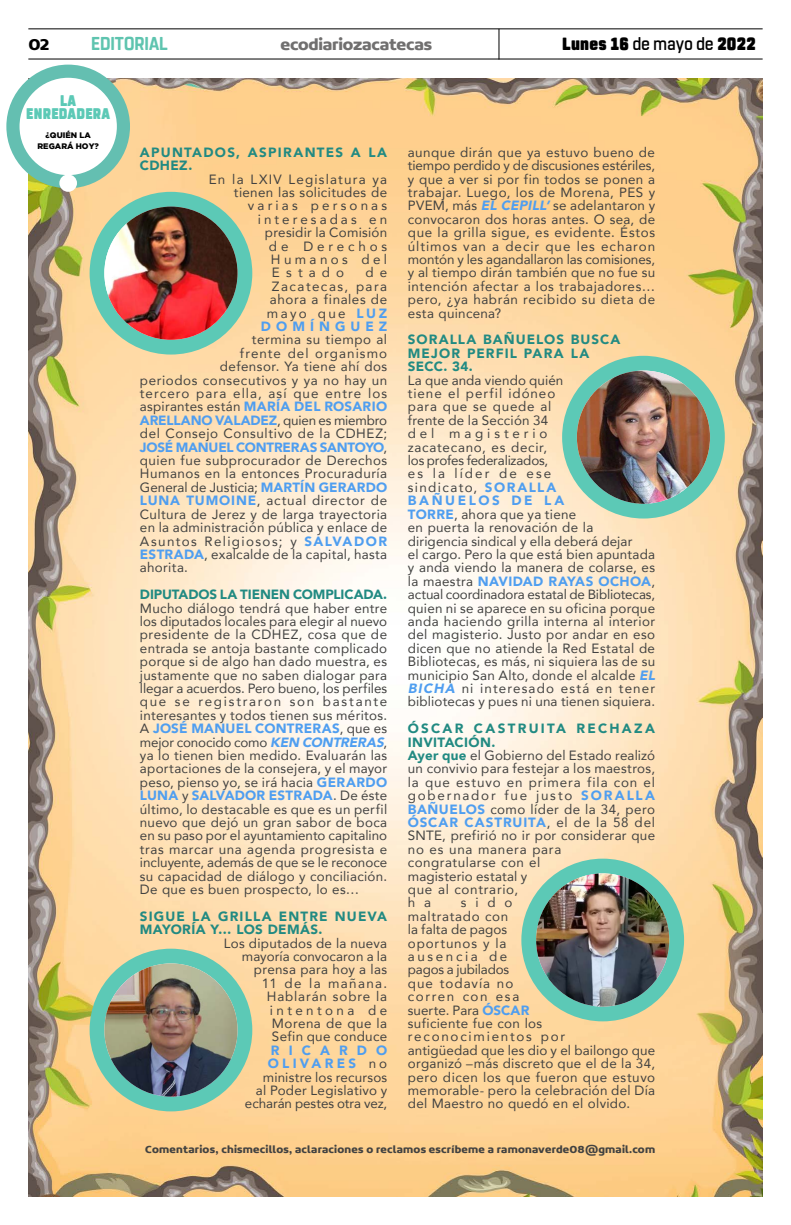
<style>
.page{position:relative;width:791px;height:1225px;background:#fff}
.page>*{position:absolute;margin:0;border:0;box-sizing:border-box;transform-origin:0 0}
.t1{font:700 18.6px "Rohn Rounded";color:#5ec4af;scale:.91 1}
.t2{font:900 17.6px "Rohn Rounded";letter-spacing:.02em;color:#000;scale:.91 1}
.t3{font:700 16.9px "Concord";letter-spacing:-.01em;color:#706f6f}
.t4{font:700 16.9px "Concord";color:#000}
.t5{font:900 15.4px/13px "Rohn Rounded";letter-spacing:.02em;color:#5cc9b6;text-align:center;scale:.87 1}
.t6{font:13.4px/13.4px "Avenir";letter-spacing:.025em;color:#424241}
.t7{font:900 13.4px/13.4px "Avenir";letter-spacing:.075em;color:#218a82}
.t8{font:13.4px/13.4px "Avenir";letter-spacing:.105em;color:#424241;text-align:right}
.t9{font:13.4px "Avenir";letter-spacing:.045em;color:#424241}
.t10{font:900 13.4px "Avenir";letter-spacing:-.015em;color:#4f9ef0}
.t11{font:13.4px "Avenir";letter-spacing:.08em;color:#424241}
.t12{font:13.4px "Avenir";color:#424241}
.t13{font:900 13.4px/13.4px "Avenir";letter-spacing:.095em;color:#218a82}
.t14{font:13.4px "Avenir";letter-spacing:.055em;color:#424241}
.t15{font:900 13.4px "Avenir";letter-spacing:-.005em;color:#218a82}
.t16{font:13.4px "Avenir";letter-spacing:.09em;color:#424241}
.t17{font:13.4px "Avenir";letter-spacing:.235em;color:#424241}
.t18{font:13.4px "Avenir";letter-spacing:.225em;color:#424241}
.t19{font:13.4px "Avenir";letter-spacing:.285em;color:#424241}
.t20{font:13.4px "Avenir";letter-spacing:.255em;color:#424241}
.t21{font:700 11px "Concord";letter-spacing:.02em;color:#424241}
.t22{font:900 8px/11px "Gotham";color:#000;text-align:center}
.s1{font-weight:500}
.s2{font-weight:900;color:#4f9ef0}
.s3{font-weight:400;color:#424241}
.s4{font-weight:900;font-style:italic;color:#4f9ef0}
.s5{font-weight:900;color:#218a82}
</style>
<div class="page">
<hr style="left:28px;top:28px;width:735px;height:1px;background:#000">
<hr style="left:28px;top:59px;width:735px;height:1px;background:#000">
<hr style="left:498px;top:29px;width:1px;height:31px;background:#000">
<img style="left:28px;top:78px;width:735px;height:1118px">
<div style="left:90px;top:192px;width:162px;height:162px;background:#5cc9b6;border-radius:50%"></div>
<img style="left:104px;top:206px;width:134px;height:134px;border-radius:67px">
<div style="left:90px;top:948px;width:162px;height:163px;background:#5cc9b6;border-radius:50%"></div>
<img style="left:104px;top:963px;width:134px;height:133px;border-radius:67px">
<div style="left:562px;top:356px;width:163px;height:162px;background:#5cc9b6;border-radius:50%"></div>
<img style="left:577px;top:370px;width:133px;height:134px;border-radius:67px">
<div style="left:521px;top:858px;width:163px;height:163px;background:#5cc9b6;border-radius:50%"></div>
<img style="left:536px;top:873px;width:133px;height:133px;border-radius:67px">
<div style="left:6px;top:65px;width:124px;height:123px;background:#64bfb1;border-radius:50%"></div>
<div style="left:20px;top:78px;width:97px;height:97px;background:#fff;border-radius:50%"></div>
<div style="left:59px;top:174px;width:18px;height:18px;background:#fff;border-radius:50%"></div>
<p class="t4" style="left:28px;top:34px;width:23px">02</p>
<h1 class="t1" style="left:91px;top:32px;width:86px">EDITORIAL</h1>
<p class="t3" style="left:280px;top:34px;width:153px">ecodiariozacatecas</p>
<h2 class="t2" style="left:562px;top:33px;width:214px">Lunes 16 <span class="s1">de mayo de</span> 2022</h2>
<p class="t5" style="left:26px;top:95px;width:98px">LA<br>ENREDADERA</p>
<p class="t22" style="left:38px;top:130px;width:63px">¿QUIÉN LA<br>REGARÁ HOY?</p>
<p class="t13" style="left:140px;top:145px;width:249px">APUNTADOS, ASPIRANTES A LA<br>CDHEZ.</p>
<p class="t16" style="left:209px;top:168px;width:180px">En la LXIV Legislatura ya</p>
<p class="t6" style="left:234px;top:185px;width:155px">tienen las solicitudes de</p>
<p class="t17" style="left:248px;top:195px;width:141px">varias personas</p>
<p class="t18" style="left:258px;top:208px;width:131px">interesadas en</p>
<p class="t6" style="left:265px;top:225px;width:124px">presidir la Comisión</p>
<p class="t19" style="left:269px;top:235px;width:120px">de Derechos</p>
<p class="t20" style="left:271px;top:249px;width:118px">Humanos del</p>
<p class="t6" style="left:272px;top:266px;width:74px">Estado</p>
<p class="t8" style="left:261px;top:266px;width:128px">d e<br>Zacatecas, para ahora a finales de mayo que <span class="s2">LUZ<br>DOMÍNGUEZ</span></p>
<p class="t6" style="left:252px;top:333px;width:137px">termina su tiempo al</p>
<p class="t11" style="left:240px;top:342px;width:149px">frente del organismo</p>
<p class="t6" style="left:220px;top:359px;width:169px">defensor. Ya tiene ahí dos</p>
<p class="t9" style="left:140px;top:369px;width:249px">periodos consecutivos y ya no hay un</p>
<p class="t11" style="left:140px;top:383px;width:249px">tercero para ella, así que entre los</p>
<p class="t6" style="left:140px;top:400px;width:249px">aspirantes están <span class="s2">MARÍA DEL ROSARIO</span></p>
<p class="t10" style="left:140px;top:409px;width:249px">ARELLANO VALADEZ<span class="s3">, quien es miembro</span></p>
<p class="t9" style="left:140px;top:423px;width:249px">del Consejo Consultivo de la CDHEZ;</p>
<p class="t10" style="left:140px;top:435px;width:249px">JOSÉ MANUEL CONTRERAS SANTOYO<span class="s3">,</span></p>
<p class="t6" style="left:140px;top:453px;width:249px">quien fue subprocurador de Derechos</p>
<p class="t6" style="left:140px;top:467px;width:249px">Humanos en la entonces Procuraduría</p>
<p class="t12" style="left:140px;top:476px;width:249px">General de Justicia; <span class="s2">MARTÍN GERARDO</span></p>
<p class="t14" style="left:140px;top:490px;width:249px"><span class="s2">LUNA TUMOINE</span>, actual director de</p>
<p class="t6" style="left:140px;top:507px;width:249px">Cultura de Jerez y de larga trayectoria</p>
<p class="t6" style="left:140px;top:520px;width:249px">en la administración pública y enlace de</p>
<p class="t8" style="left:140px;top:534px;width:249px">Asuntos Religiosos; y <span class="s2">SALVADOR</span></p>
<p class="t6" style="left:140px;top:547px;width:249px"><span class="s2">ESTRADA</span>, exalcalde de la capital, hasta</p>
<p class="t6" style="left:140px;top:560px;width:49px">ahorita.</p>
<p class="t15" style="left:140px;top:583px;width:249px">DIPUTADOS LA TIENEN COMPLICADA.</p>
<p class="t6" style="left:140px;top:601px;width:249px;text-align:justify">Mucho diálogo tendrá que haber entre los diputados locales para elegir al nuevo presidente de la CDHEZ, cosa que de entrada se antoja bastante complicado porque si de algo han dado muestra, es justamente que no saben dialogar para llegar a acuerdos. Pero bueno, los perfiles que se registraron son bastante interesantes y todos tienen sus méritos.<br>A <span class="s2">JOSÉ MANUEL CONTRERAS</span>, que es mejor conocido como <span class="s4">KEN CONTRERAS</span>, ya lo tienen bien medido. Evaluarán las aportaciones de la consejera, y el mayor peso, pienso yo, se irá hacia <span class="s2">GERARDO LUNA</span> y <span class="s2">SALVADOR ESTRADA</span>. De éste último, lo destacable es que es un perfil nuevo que dejó un gran sabor de boca en su paso por el ayuntamiento capitalino tras marcar una agenda progresista e incluyente, además de que se le reconoce su capacidad de diálogo y conciliación.<br>De que es buen prospecto, lo es…</p>
<p class="t7" style="left:140px;top:909px;width:249px">SIGUE LA GRILLA ENTRE NUEVA<br>MAYORÍA Y… LOS DEMÁS.</p>
<p class="t6" style="left:224px;top:936px;width:165px;text-align:right">Los diputados de la nueva mayoría convocaron a la prensa para hoy a las<br>11 de la mañana.<br>Hablarán sobre la intentona de<br>Morena de que la<br>Sefin que conduce</p>
<p class="t6" style="left:245px;top:1043px;width:144px;text-align:right"><span class="s2">RICARDO<br>OLIVARES</span> no ministre los recursos<br>al Poder Legislativo y echarán pestes otra vez,</p>
<p class="t6" style="left:408px;top:145px;width:249px;text-align:justify">aunque dirán que ya estuvo bueno de tiempo perdido y de discusiones estériles, y que a ver si por fin todos se ponen a trabajar. Luego, los de Morena, PES y PVEM, más <span class="s4">EL CEPILL’</span>se adelantaron y convocaron dos horas antes. O sea, de que la grilla sigue, es evidente. Éstos últimos van a decir que les echaron montón y les agandallaron las comisiones, y al tiempo dirán también que no fue su intención afectar a los trabajadores… pero, ¿ya habrán recibido su dieta de esta quincena?</p>
<p class="t7" style="left:408px;top:333px;width:214px">SORALLA BAÑUELOS BUSCA<br>MEJOR PERFIL PARA LA<br>SECC. 34.</p>
<p class="t6" style="left:408px;top:373px;width:253px">La que anda viendo quién<br>tiene el perfil idóneo<br>para que se quede al<br>frente de la Sección 34<br>del magisterio<br>zacatecano, es decir,<br>los profes federalizados,<br>es la líder de ese<br>sindicato, <span class="s2">SORALLA<br>BAÑUELOS DE LA<br>TORRE</span>, ahora que ya tiene<br>en puerta la renovación de la<br>dirigencia sindical y ella deberá dejar<br>el cargo. Pero la que está bien apuntada y anda viendo la manera de colarse, es la maestra <span class="s2">NAVIDAD RAYAS OCHOA</span>, actual coordinadora estatal de Bibliotecas, quien ni se aparece en su oficina porque anda haciendo grilla interna al interior del magisterio. Justo por andar en eso dicen que no atiende la Red Estatal de<br>Bibliotecas, es más, ni siquiera las de su municipio San Alto, donde el alcalde <span class="s4">EL<br>BICHA</span> ni interesado está en tener bibliotecas y pues ni una tienen siquiera.</p>
<p class="t6" style="left:408px;top:721px;width:249px"><span class="s5">ÓSCAR CASTRUITA RECHAZA<br>INVITACIÓN.<br>Ayer que</span> el Gobierno del Estado realizó un convivio para festejar a los maestros, la que estuvo en primera fila con el gobernador fue justo <span class="s2">SORALLA<br>BAÑUELOS</span> como líder de la 34, pero<br><span class="s2">ÓSCAR CASTRUITA</span>, el de la 58 del<br>SNTE, prefirió no ir por considerar que no es una manera para<br>congratularse con el<br>magisterio estatal y<br>que al contrario,<br>h a</p>
<p class="t6" style="left:408px;top:895px;width:249px;text-indent:53px">sido<br>maltratado con<br>la falta de pagos<br>oportunos y la<br>ausencia de<br>pagos a jubilados<br>que todavía no<br>corren con esa<br>suerte. Para <span class="s2">ÓSCAR<br></span>suficiente fue con los reconocimientos por<br>antigüedad que les dio y el bailongo que organizó –más discreto que el de la 34, pero dicen los que fueron que estuvo memorable- pero la celebración del Día del Maestro no quedó en el olvido.</p>
<p class="t21" style="left:145px;top:1142px;width:511px">Comentarios, chismecillos, aclaraciones o reclamos escríbeme a ramonaverde08@gmail.com</p>
</div>
